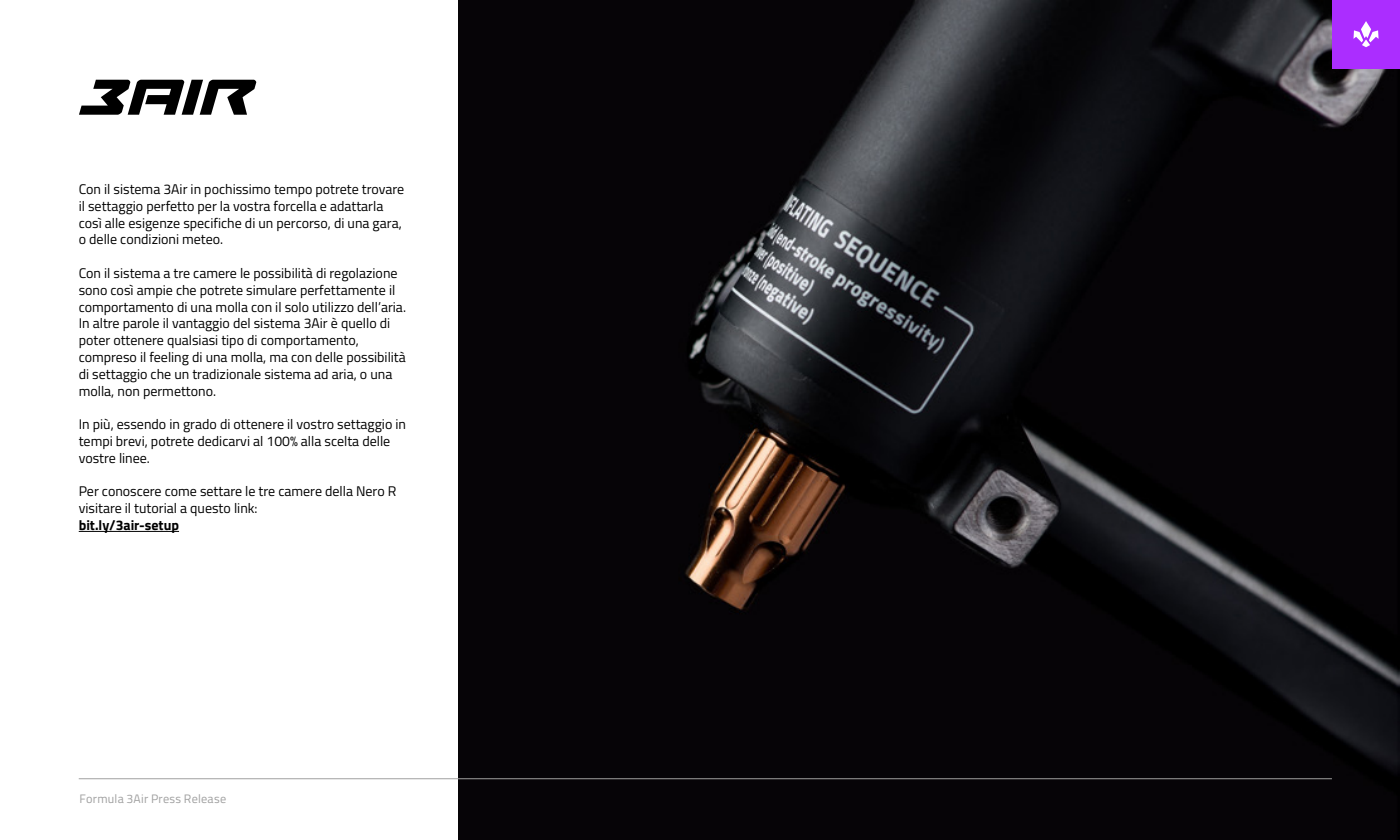
<style>
.page{position:relative;width:1400px;height:840px;background:#fff}
.page>*{position:absolute;margin:0;border:0;box-sizing:border-box;transform-origin:0 0}
.t1{font:14px/16.8px "Titillium Web";color:#000}
.t2{font:700 14px "Titillium Web";color:#000}
.t3{font:12.25px "Titillium Web";letter-spacing:.02em;color:#a0a0a0}
</style>
<div class="page">
<img style="left:458px;top:0;width:942px;height:840px">
<div style="left:1332px;top:0;width:68px;height:68px;background:#ab2dff"></div>
<svg style="left:1354px;top:21px;width:25px;height:26px"></svg>
<hr style="left:79px;top:531px;width:100px;height:1px;background:#000">
<svg style="left:79px;top:80px;width:177px;height:35px"></svg>
<hr style="left:79px;top:778px;width:1253px;height:1px;background:#a0a0a0">
<p class="t1" style="left:79px;top:180px;width:327px">Con il sistema 3Air in pochissimo tempo potrete trovare il settaggio perfetto per la vostra forcella e adattarla così alle esigenze specifiche di un percorso, di una gara, o delle condizioni meteo.</p>
<p class="t1" style="left:79px;top:264px;width:329px">Con il sistema a tre camere le possibilità di regolazione sono così ampie che potrete simulare perfettamente il comportamento di una molla con il solo utilizzo dell’aria.<br>In altre parole il vantaggio del sistema 3Air è quello di poter ottenere qualsiasi tipo di comportamento, compreso il feeling di una molla, ma con delle possibilità di settaggio che un tradizionale sistema ad aria, o una molla, non permettono.</p>
<p class="t1" style="left:79px;top:416px;width:329px">In più, essendo in grado di ottenere il vostro settaggio in tempi brevi, potrete dedicarvi al 100% alla scelta delle vostre linee.</p>
<p class="t1" style="left:79px;top:483px;width:319px">Per conoscere come settare le tre camere della Nero R visitare il tutorial a questo link:</p>
<p class="t2" style="left:79px;top:514px;width:102px">bit.ly/3air-setup</p>
<p class="t3" style="left:80px;top:789px;width:148px">Formula 3Air Press Release</p>
</div>
